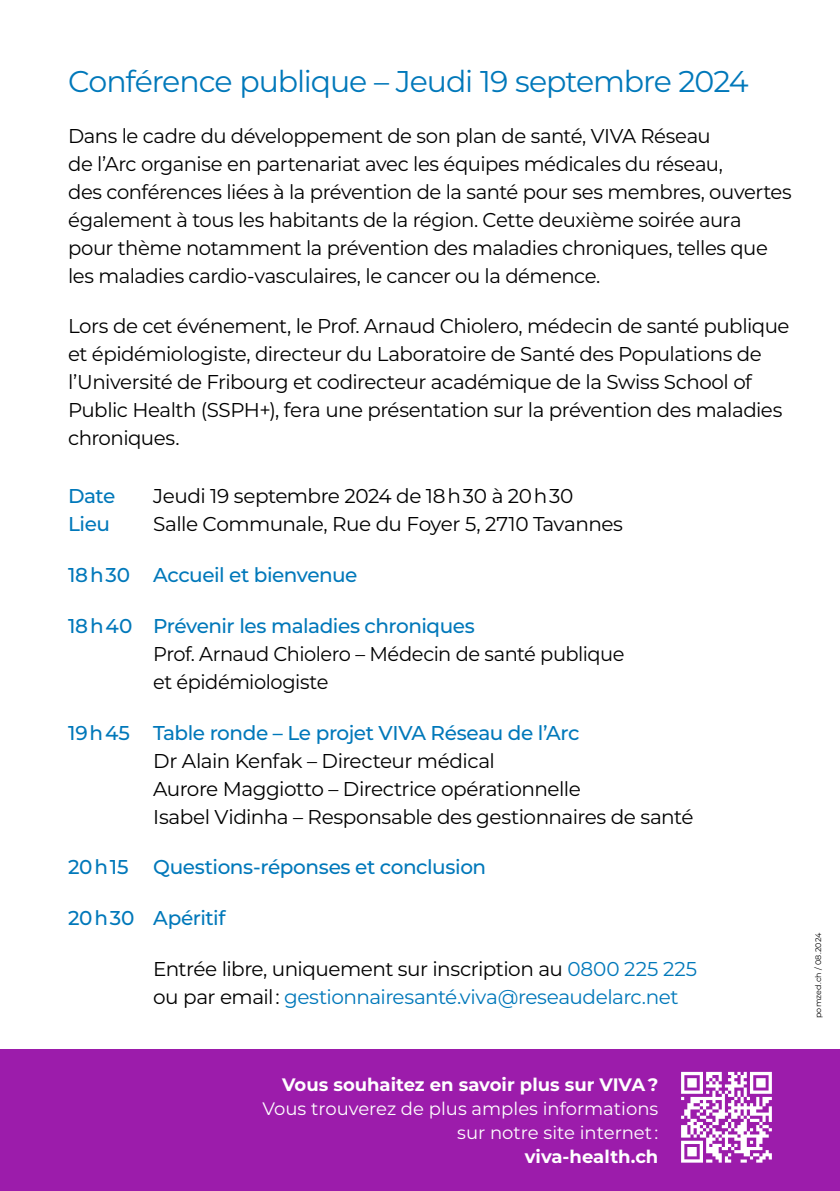
<style>
.page{position:relative;width:840px;height:1191px;background:#fff}
.page>*{position:absolute;margin:0;border:0;box-sizing:border-box;transform-origin:0 0}
.t1{font:30px "Montserrat";letter-spacing:-.035em;color:#0078ba}
.t2{font:20px/28px "Montserrat";letter-spacing:-.025em;color:#000}
.t3{font:500 20px "Montserrat";letter-spacing:-.02em;color:#0078ba}
.t4{font:18px/24px "Montserrat";color:#fff;text-align:right}
.t5{font:700 18px "Montserrat";color:#fff}
.t6{font:8px "Montserrat";letter-spacing:.015em;color:#000}
.s1{color:#0078ba}
</style>
<div class="page">
<div style="left:0;top:1049px;width:839px;height:142px;background:#9c1cab"></div>
<svg style="left:681px;top:1071px;width:90px;height:91px"></svg>
<h1 class="t1" style="left:68px;top:61px;width:681px">Conférence publique – Jeudi 19 septembre 2024</h1>
<p class="t2" style="left:68px;top:121px;width:724px">Dans le cadre du développement de son plan de santé, VIVA Réseau<br>de l’Arc organise en partenariat avec les équipes médicales du réseau,<br>des conférences liées à la prévention de la santé pour ses membres, ouvertes également à tous les habitants de la région. Cette deuxième soirée aura pour thème notamment la prévention des maladies chroniques, telles que les maladies cardio-vasculaires, le cancer ou la démence.</p>
<p class="t2" style="left:68px;top:311px;width:722px">Lors de cet événement, le Prof. Arnaud Chiolero, médecin de santé publique et épidémiologiste, directeur du Laboratoire de Santé des Populations de l’Université de Fribourg et codirecteur académique de la Swiss School of Public Health (SSPH+), fera une présentation sur la prévention des maladies chroniques.</p>
<p class="t3" style="left:68px;top:482px;width:49px">Date</p>
<p class="t2" style="left:153px;top:481px;width:421px">Jeudi 19 septembre 2024 de 18 h 30 à 20 h 30</p>
<p class="t3" style="left:68px;top:510px;width:43px">Lieu</p>
<p class="t2" style="left:153px;top:509px;width:471px">Salle Communale, Rue du Foyer 5, 2710 Tavannes</p>
<p class="t3" style="left:68px;top:561px;width:291px">18 h 30 Accueil et bienvenue</p>
<p class="t3" style="left:68px;top:612px;width:408px">18 h 40 Prévenir les maladies chroniques</p>
<p class="t2" style="left:153px;top:639px;width:472px">Prof. Arnaud Chiolero – Médecin de santé publique et épidémiologiste</p>
<p class="t3" style="left:68px;top:718px;width:512px">19 h 45 Table ronde – Le projet VIVA Réseau de l’Arc</p>
<p class="t2" style="left:153px;top:745px;width:541px">Dr Alain Kenfak – Directeur médical<br>Aurore Maggiotto – Directrice opérationnelle<br>Isabel Vidinha – Responsable des gestionnaires de santé</p>
<p class="t3" style="left:68px;top:853px;width:419px">20 h 15 Questions-réponses et conclusion</p>
<p class="t3" style="left:68px;top:904px;width:159px">20 h 30 Apéritif</p>
<p class="t2" style="left:153px;top:953px;width:545px">Entrée libre, uniquement sur inscription au <span class="s1">0800 225 225 </span>ou par email : <span class="s1">gestionnairesanté.viva@reseaudelarc.net</span></p>
<p class="t6" style="left:812px;top:1018px;width:87px;rotate:-90deg">pomzed.ch / 08.2024</p>
<p class="t5" style="left:282px;top:1071px;width:377px">Vous souhaitez en savoir plus sur VIVA ?</p>
<p class="t4" style="left:262px;top:1095px;width:397px">Vous trouverez de plus amples informations sur notre site internet :</p>
<p class="t5" style="left:524px;top:1143px;width:135px">viva-health.ch</p>
</div>
